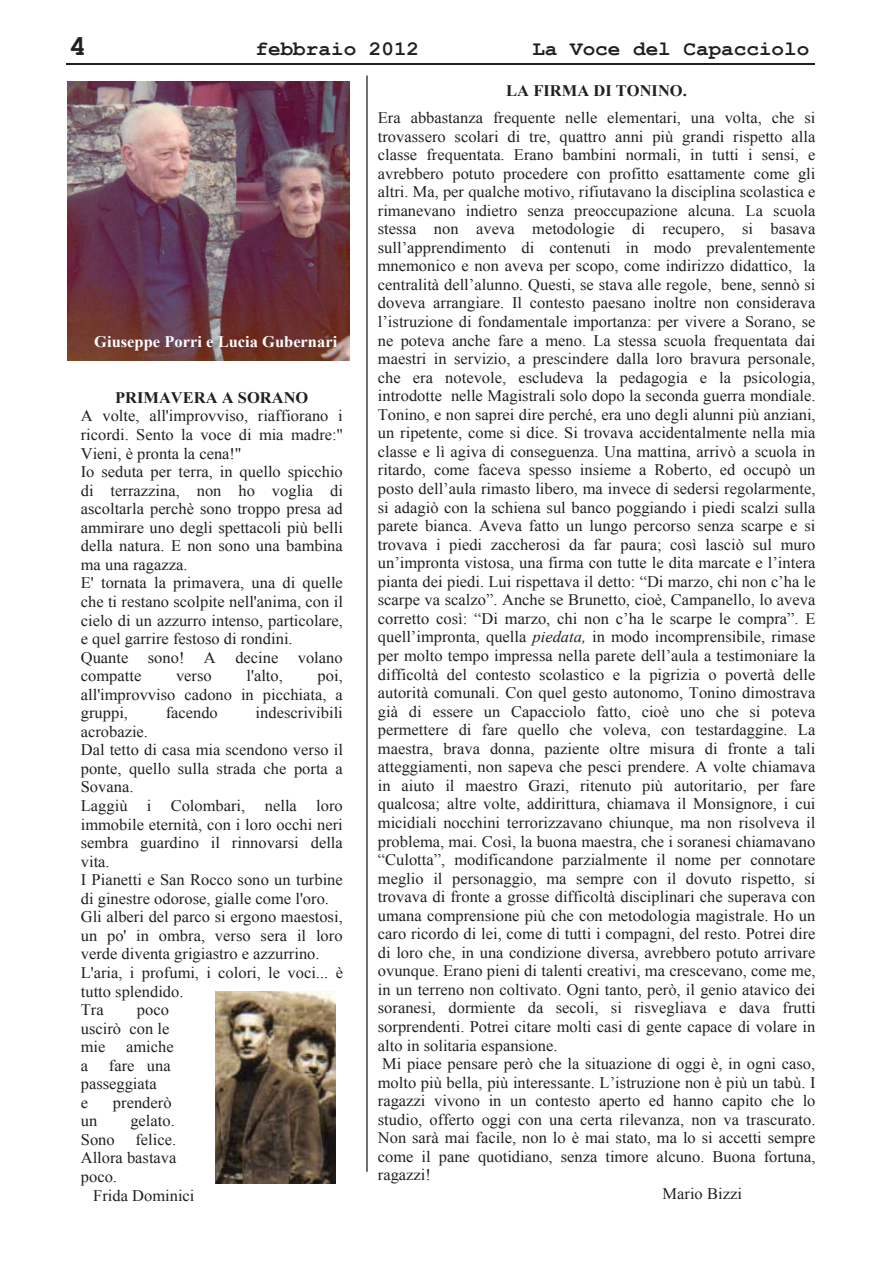
<style>
.page{position:relative;width:893px;height:1263px;background:#fff}
.page>*{position:absolute;margin:0;border:0;box-sizing:border-box;transform-origin:0 0}
.t1{font:700 29.25px "Courier New";color:#231f20}
.t2{font:700 20.55px "Courier New";color:#231f20}
.t3{font:16.05px/18.6px "Times New Roman";color:#231f20}
.t4{font:700 16.05px "Times New Roman";color:#231f20}
.t5{font:700 16.05px "Times New Roman";color:#fff}
.s1{font-style:italic}
</style>
<div class="page">
<hr style="left:66px;top:64px;width:749px;height:1px;background:#231f20">
<img style="left:67px;top:81px;width:282px;height:280px">
<hr style="left:366px;top:76px;width:1px;height:1095px;background:#010202">
<img style="left:216px;top:992px;width:120px;height:192px">
<h1 class="t1" style="left:69px;top:31px;width:19px">4</h1>
<p class="t2" style="left:255px;top:38px;width:165px">febbraio 2012</p>
<p class="t2" style="left:532px;top:38px;width:279px">La Voce del Capacciolo</p>
<p class="t5" style="left:94px;top:333px;width:244px">Giuseppe Porri e Lucia Gubernari</p>
<p class="t4" style="left:115px;top:389px;width:195px">PRIMAVERA A SORANO</p>
<p class="t3" style="left:81px;top:407px;width:264px">A volte, all'improvviso, riaffiorano i ricordi. Sento la voce di mia madre:'' Vieni, è pronta la cena!''<br>Io seduta per terra, in quello spicchio di terrazzina, non ho voglia di ascoltarla perchè sono troppo presa ad ammirare uno degli spettacoli più belli della natura. E non sono una bambina ma una ragazza.<br>E' tornata la primavera, una di quelle che ti restano scolpite nell'anima, con il cielo di un azzurro intenso, particolare, e quel garrire festoso di rondini.<br>Quante sono! A decine volano compatte</p>
<p class="t3" style="left:81px;top:666px;width:264px;text-align:justify;text-indent:237px">poi, all'improvviso cadono in picchiata, a gruppi,</p>
<p class="t3" style="left:176px;top:666px;width:37px">verso</p>
<p class="t3" style="left:246px;top:666px;width:38px">l'alto,</p>
<p class="t3" style="left:166px;top:704px;width:54px">facendo</p>
<p class="t3" style="left:256px;top:704px;width:89px">indescrivibili</p>
<p class="t3" style="left:81px;top:722px;width:264px">acrobazie.<br>Dal tetto di casa mia scendono verso il ponte, quello sulla strada che porta a<br>Sovana.<br>Laggiù i Colombari, nella loro immobile eternità, con i loro occhi neri sembra guardino il rinnovarsi della vita.<br>I Pianetti e San Rocco sono un turbine di ginestre odorose, gialle come l'oro.<br>Gli alberi del parco si ergono maestosi, un po' in ombra, verso sera il loro verde diventa grigiastro e azzurrino.<br>L'aria, i profumi, i colori, le voci... è tutto splendido.<br>Tra</p>
<p class="t3" style="left:81px;top:1000px;width:90px;text-align:justify;text-indent:56px">poco uscirò con le mie</p>
<p class="t3" style="left:126px;top:1037px;width:49px">amiche</p>
<p class="t3" style="left:81px;top:1056px;width:91px;text-indent:28px">fare una passeggiata<br>e</p>
<p class="t3" style="left:81px;top:1056px;width:9px">a</p>
<p class="t3" style="left:113px;top:1093px;width:60px">prenderò</p>
<p class="t3" style="left:81px;top:1112px;width:18px">un</p>
<p class="t3" style="left:130px;top:1112px;width:46px">gelato.</p>
<p class="t3" style="left:81px;top:1130px;width:35px">Sono</p>
<p class="t3" style="left:81px;top:1130px;width:97px;text-align:justify;text-indent:55px">felice.<br>Allora bastava poco.</p>
<p class="t3" style="left:93px;top:1186px;width:103px">Frida Dominici</p>
<p class="t4" style="left:506px;top:82px;width:182px">LA FIRMA DI TONINO.</p>
<p class="t3" style="left:378px;top:108px;width:439px">Era abbastanza frequente nelle elementari, una volta, che si</p>
<p class="t3" style="left:378px;top:127px;width:439px">trovassero scolari di tre, quattro anni più grandi rispetto alla</p>
<p class="t3" style="left:378px;top:145px;width:439px">classe frequentata. Erano bambini normali, in tutti i sensi, e</p>
<p class="t3" style="left:378px;top:164px;width:439px">avrebbero potuto procedere con profitto esattamente come gli</p>
<p class="t3" style="left:378px;top:182px;width:439px">altri. Ma, per qualche motivo, rifiutavano la disciplina scolastica e</p>
<p class="t3" style="left:378px;top:201px;width:439px">rimanevano indietro senza preoccupazione alcuna. La scuola</p>
<p class="t3" style="left:378px;top:220px;width:439px">stessa non aveva metodologie di recupero, si basava</p>
<p class="t3" style="left:378px;top:238px;width:439px">sull’apprendimento di contenuti in modo prevalentemente</p>
<p class="t3" style="left:378px;top:257px;width:439px">mnemonico e non aveva per scopo, come indirizzo didattico, la</p>
<p class="t3" style="left:378px;top:275px;width:439px">centralità dell’alunno. Questi, se stava alle regole, bene, sennò si</p>
<p class="t3" style="left:378px;top:294px;width:439px">doveva arrangiare. Il contesto paesano inoltre non considerava</p>
<p class="t3" style="left:378px;top:312px;width:439px">l’istruzione di fondamentale importanza: per vivere a Sorano, se</p>
<p class="t3" style="left:378px;top:331px;width:439px">ne poteva anche fare a meno. La stessa scuola frequentata dai</p>
<p class="t3" style="left:378px;top:349px;width:439px">maestri in servizio, a prescindere dalla loro bravura personale,</p>
<p class="t3" style="left:378px;top:368px;width:439px">che era notevole, escludeva la pedagogia e la psicologia,</p>
<p class="t3" style="left:378px;top:387px;width:439px">introdotte nelle Magistrali solo dopo la seconda guerra mondiale.</p>
<p class="t3" style="left:378px;top:405px;width:439px">Tonino, e non saprei dire perché, era uno degli alunni più anziani,</p>
<p class="t3" style="left:378px;top:424px;width:439px">un ripetente, come si dice. Si trovava accidentalmente nella mia</p>
<p class="t3" style="left:378px;top:442px;width:439px">classe e lì agiva di conseguenza. Una mattina, arrivò a scuola in</p>
<p class="t3" style="left:378px;top:461px;width:439px">ritardo, come faceva spesso insieme a Roberto, ed occupò un</p>
<p class="t3" style="left:378px;top:479px;width:439px">posto dell’aula rimasto libero, ma invece di sedersi regolarmente,</p>
<p class="t3" style="left:378px;top:498px;width:439px">si adagiò con la schiena sul banco poggiando i piedi scalzi sulla</p>
<p class="t3" style="left:378px;top:516px;width:439px">parete bianca. Aveva fatto un lungo percorso senza scarpe e si</p>
<p class="t3" style="left:378px;top:535px;width:439px">trovava i piedi zaccherosi da far paura; così lasciò sul muro</p>
<p class="t3" style="left:378px;top:554px;width:439px">un’impronta vistosa, una firma con tutte le dita marcate e l’intera</p>
<p class="t3" style="left:378px;top:572px;width:439px">pianta dei piedi. Lui rispettava il detto: “Di marzo, chi non c’ha le</p>
<p class="t3" style="left:378px;top:591px;width:439px">scarpe va scalzo”. Anche se Brunetto, cioè, Campanello, lo aveva</p>
<p class="t3" style="left:378px;top:609px;width:439px">corretto così: “Di marzo, chi non c’ha le scarpe le compra”. E</p>
<p class="t3" style="left:378px;top:628px;width:439px">quell’impronta, quella <span class="s1">piedata,</span> in modo incomprensibile, rimase</p>
<p class="t3" style="left:378px;top:646px;width:439px">per molto tempo impressa nella parete dell’aula a testimoniare la</p>
<p class="t3" style="left:378px;top:665px;width:439px">difficoltà del contesto scolastico e la pigrizia o povertà delle</p>
<p class="t3" style="left:378px;top:683px;width:439px">autorità comunali. Con quel gesto autonomo, Tonino dimostrava</p>
<p class="t3" style="left:378px;top:702px;width:439px">già di essere un Capacciolo fatto, cioè uno che si poteva</p>
<p class="t3" style="left:378px;top:720px;width:439px">permettere di fare quello che voleva, con testardaggine. La</p>
<p class="t3" style="left:378px;top:739px;width:439px">maestra, brava donna, paziente oltre misura di fronte a tali</p>
<p class="t3" style="left:378px;top:758px;width:439px">atteggiamenti, non sapeva che pesci prendere. A volte chiamava</p>
<p class="t3" style="left:378px;top:776px;width:439px">in aiuto il maestro Grazi, ritenuto più autoritario, per fare</p>
<p class="t3" style="left:378px;top:795px;width:439px">qualcosa; altre volte, addirittura, chiamava il Monsignore, i cui</p>
<p class="t3" style="left:378px;top:813px;width:439px">micidiali nocchini terrorizzavano chiunque, ma non risolveva il</p>
<p class="t3" style="left:378px;top:832px;width:439px">problema, mai. Così, la buona maestra, che i soranesi chiamavano</p>
<p class="t3" style="left:378px;top:850px;width:439px">“Culotta”, modificandone parzialmente il nome per connotare</p>
<p class="t3" style="left:378px;top:869px;width:439px">meglio il personaggio, ma sempre con il dovuto rispetto, si</p>
<p class="t3" style="left:378px;top:887px;width:439px">trovava di fronte a grosse difficoltà disciplinari che superava con</p>
<p class="t3" style="left:378px;top:906px;width:439px">umana comprensione più che con metodologia magistrale. Ho un</p>
<p class="t3" style="left:378px;top:925px;width:439px">caro ricordo di lei, come di tutti i compagni, del resto. Potrei dire</p>
<p class="t3" style="left:378px;top:943px;width:439px">di loro che, in una condizione diversa, avrebbero potuto arrivare</p>
<p class="t3" style="left:378px;top:962px;width:439px">ovunque. Erano pieni di talenti creativi, ma crescevano, come me,</p>
<p class="t3" style="left:378px;top:980px;width:439px">in un terreno non coltivato. Ogni tanto, però, il genio atavico dei</p>
<p class="t3" style="left:378px;top:999px;width:439px">soranesi, dormiente da secoli, si risvegliava e dava frutti</p>
<p class="t3" style="left:378px;top:1017px;width:439px">sorprendenti. Potrei citare molti casi di gente capace di volare in</p>
<p class="t3" style="left:378px;top:1036px;width:181px">alto in solitaria espansione.</p>
<p class="t3" style="left:382px;top:1054px;width:435px">Mi piace pensare però che la situazione di oggi è, in ogni caso,</p>
<p class="t3" style="left:378px;top:1073px;width:439px">molto più bella, più interessante. L’istruzione non è più un tabù. I</p>
<p class="t3" style="left:378px;top:1091px;width:439px">ragazzi vivono in un contesto aperto ed hanno capito che lo</p>
<p class="t3" style="left:378px;top:1110px;width:439px">studio, offerto oggi con una certa rilevanza, non va trascurato.</p>
<p class="t3" style="left:378px;top:1129px;width:439px">Non sarà mai facile, non lo è mai stato, ma lo si accetti sempre</p>
<p class="t3" style="left:378px;top:1147px;width:439px">come il pane quotidiano, senza timore alcuno. Buona fortuna,</p>
<p class="t3" style="left:378px;top:1166px;width:55px">ragazzi!</p>
<p class="t3" style="left:662px;top:1184px;width:81px">Mario Bizzi</p>
</div>
